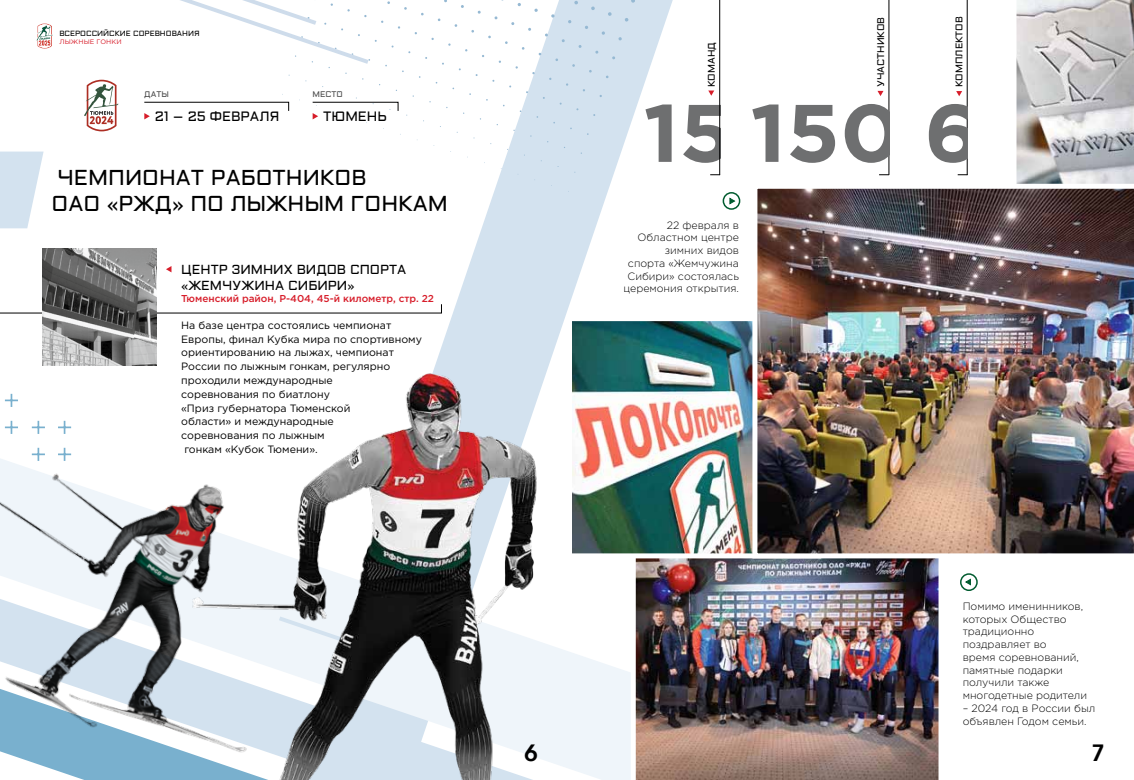
<style>
.page{position:relative;width:1134px;height:780px;background:#fff}
.page>*{position:absolute;margin:0;border:0;box-sizing:border-box;transform-origin:0 0}
.t1{font:700 81.38px "Gotham Pro";color:#6e6f70;scale:1.05 1}
.t2{font:600 22.5px "Avant Garde Gothic C";color:#000;scale:1.05 1}
.t3{font:21.5px/25.9px "Aldrich RU Sby Daymarius";color:#000}
.t4{font:13.5px "Aldrich RU Sby Daymarius";color:#000}
.t5{font:13px/15.6px "Aldrich RU Sby Daymarius";color:#000}
.t6{font:10.62px "Gotham Pro";color:#000}
.t7{font:300 10.62px/12.8px "Gotham Pro";color:#000}
.t8{font:500 10px "Gotham Pro";color:#d71d2a}
.t9{font:9.62px "Aldrich RU Sby Daymarius";color:#000}
.t10{font:8.12px "Aldrich RU Sby Daymarius";color:#4a4a4a}
.t11{font:7.5px "Aldrich RU Sby Daymarius";color:#000}
.t12{font:6.5px "Gotham Pro";letter-spacing:.02em;color:#d71d2a;scale:1.05 1}
</style>
<div class="page">
<svg style="left:466px;top:0;width:207px;height:275px"></svg>
<svg style="left:20px;top:758px;width:146px;height:22px"></svg>
<img style="left:669px;top:558px;width:270px;height:222px">
<img style="left:669px;top:322px;width:83px;height:230px">
<svg style="left:0;top:151px;width:44px;height:77px"></svg>
<svg style="left:0;top:312px;width:166px;height:1px"></svg>
<img style="left:42px;top:248px;width:115px;height:117px">
<svg style="left:166px;top:266px;width:5px;height:6px"></svg>
<svg style="left:84px;top:79px;width:35px;height:53px"></svg>
<hr style="left:967px;top:0;width:1px;height:175px;background:#000">
<hr style="left:888px;top:0;width:1px;height:175px;background:#000">
<hr style="left:719px;top:0;width:1px;height:175px;background:#000">
<svg style="left:708px;top:90px;width:6px;height:6px"></svg>
<svg style="left:877px;top:91px;width:6px;height:5px"></svg>
<svg style="left:956px;top:91px;width:6px;height:5px"></svg>
<svg style="left:1016px;top:0;width:118px;height:184px;background:#c4c3c4"></svg>
<img style="left:752px;top:188px;width:382px;height:366px">
<div style="left:723px;top:192px;width:17px;height:18px;border:2px solid #005b2f;border-radius:50%"></div>
<svg style="left:729px;top:197px;width:6px;height:8px"></svg>
<div style="left:960px;top:573px;width:18px;height:18px;border:2px solid #005b2f;border-radius:50%"></div>
<svg style="left:965px;top:578px;width:6px;height:8px"></svg>
<svg style="left:36px;top:23px;width:17px;height:26px"></svg>
<svg style="left:144px;top:0;width:491px;height:192px"></svg>
<svg style="left:58px;top:421px;width:13px;height:13px"></svg>
<svg style="left:32px;top:421px;width:13px;height:13px"></svg>
<svg style="left:4px;top:421px;width:14px;height:13px"></svg>
<svg style="left:4px;top:394px;width:14px;height:13px"></svg>
<img style="left:166px;top:275px;width:503px;height:505px">
<img style="left:0;top:450px;width:311px;height:308px">
<p class="t11" style="left:59px;top:28px;width:142px">всероссийские соревнования</p>
<p class="t12" style="left:59px;top:39px;width:61px">лыжные гонки</p>
<p class="t10" style="left:144px;top:89px;width:26px">даты</p>
<p class="t4" style="left:155px;top:107px;width:126px">21 – 25 февраля</p>
<p class="t10" style="left:313px;top:89px;width:32px">место</p>
<p class="t4" style="left:323px;top:107px;width:65px">Тюмень</p>
<h3 class="t3" style="left:52px;top:165px;width:316px">Чемпионат работников<br>ОАО</h3>
<h3 class="t3" style="left:107px;top:191px;width:343px">«РЖД» по лыжным гонкам</h3>
<p class="t5" style="left:181px;top:262px;width:227px">Центр зимних видов спорта «Жемчужина Сибири»</p>
<p class="t8" style="left:181px;top:292px;width:254px">Тюменский район, Р-404, 45-й километр, стр. 22</p>
<p class="t6" style="left:181px;top:319px;width:212px">Н а базе центра состоялись чемпионат</p>
<p class="t6" style="left:181px;top:333px;width:242px">Европы, финал Кубка мира по спортивному</p>
<p class="t6" style="left:181px;top:347px;width:214px">ориентированию на лыжах, чемпионат</p>
<p class="t6" style="left:181px;top:360px;width:211px">России по лыжным гонкам, регулярно</p>
<p class="t6" style="left:181px;top:374px;width:153px">проходили международные</p>
<p class="t6" style="left:181px;top:388px;width:150px">соревнования по биатлону</p>
<p class="t6" style="left:181px;top:402px;width:171px">«П риз губернатора Тюменской</p>
<p class="t6" style="left:181px;top:415px;width:154px">области» и международные</p>
<p class="t6" style="left:181px;top:429px;width:145px">соревнования по лыжным</p>
<p class="t6" style="left:184px;top:443px;width:135px">гонкам «Кубок Тюмени».</p>
<p class="t9" style="left:874px;top:87px;width:72px;rotate:-90deg">участников</p>
<p class="t9" style="left:952px;top:87px;width:72px;rotate:-90deg">комплектов</p>
<h1 class="t1" style="left:643px;top:86px;width:323px">15 150 6</h1>
<p class="t9" style="left:705px;top:87px;width:46px;rotate:-90deg">команд</p>
<p class="t7" style="left:623px;top:218px;width:117px;text-align:right">22 февраля в<br>Областном центре зимних видов<br>спорта «Жемчужина<br>Сибири» состоялась церемония открытия.</p>
<p class="t7" style="left:963px;top:599px;width:126px">Помимо именинников, которых Общество традиционно поздравляет во<br>время соревнований, памятные подарки получили также многодетные родители</p>
<p class="t7" style="left:963px;top:701px;width:134px">– 2024 год в России был объявлен Годом семьи.</p>
<h2 class="t2" style="left:524px;top:738px;width:14px">6</h2>
<h2 class="t2" style="left:1091px;top:738px;width:14px">7</h2>
</div>
